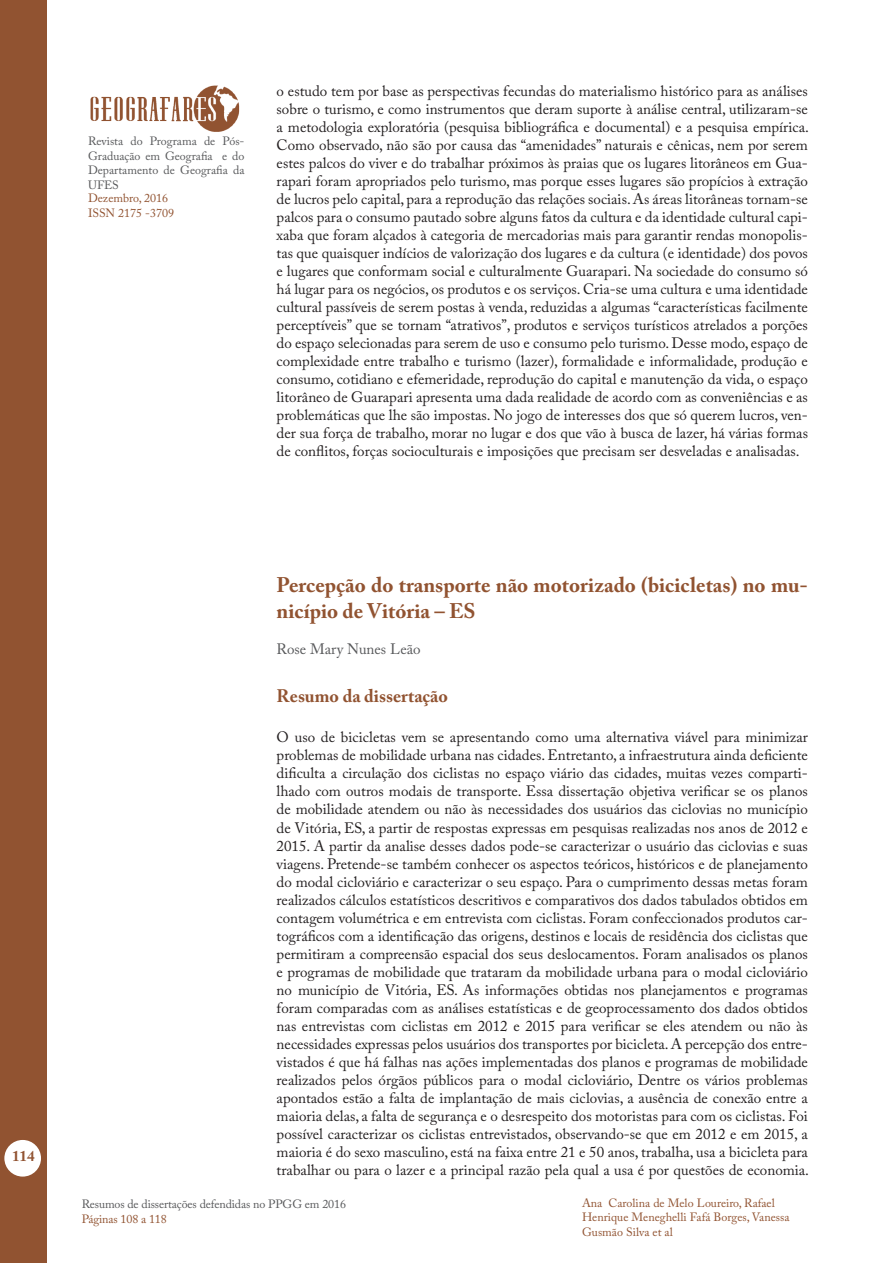
<style>
.page{position:relative;width:893px;height:1263px;background:#fff}
.page>*{position:absolute;margin:0;border:0;box-sizing:border-box;transform-origin:0 0}
.t1{font:700 21px/25.2px "Adobe Caslon Pro";color:#915331}
.t2{font:700 18px "Adobe Caslon Pro";color:#915331}
.t3{font:15px/18px "Adobe Caslon Pro";color:#231f20;text-align:justify}
.t4{font:15px "Adobe Caslon Pro";color:#57585a}
.t5{font:700 15px "Adobe Caslon Pro";color:#915331}
.t6{font:12px/14.4px "Adobe Caslon Pro";color:#915331}
.t7{font:12px/14.4px "Adobe Caslon Pro";letter-spacing:-.005em;color:#57585a;text-align:justify}
</style>
<div class="page">
<div style="left:0;top:0;width:47px;height:1263px;background:#915331"></div>
<div style="left:4px;top:1140px;width:37px;height:36px;background:#fff;border-radius:50%"></div>
<img style="left:90px;top:85px;width:150px;height:47px">
<p class="t5" style="left:12px;top:1147px;width:24px">114</p>
<p class="t7" style="left:88px;top:134px;width:158px">Revista do Programa de Pós-Graduação em Geografia e do Departamento de Geografia da UFES</p>
<p class="t6" style="left:88px;top:191px;width:88px;line-height:14.9px">Dezembro, 2016<br>ISSN 2175 -3709</p>
<p class="t3" style="left:277px;top:82px;width:534px">o estudo tem por base as perspectivas fecundas do materialismo histórico para as análises sobre o turismo, e como instrumentos que deram suporte à análise central, utilizaram-se a metodologia exploratória (pesquisa bibliográfica e documental) e a pesquisa empírica.<br>Como observado, não são por causa das “amenidades” naturais e cênicas, nem por serem estes palcos do viver e do trabalhar próximos às praias que os lugares litorâneos em Gua&shy;rapari foram apropriados pelo turismo, mas porque esses lugares são propícios à extração de lucros pelo capital, para a reprodução das relações sociais. As áreas litorâneas tornam-se palcos para o consumo pautado sobre alguns fatos da cultura e da identidade cultural capi&shy;xaba que foram alçados à categoria de mercadorias mais para garantir rendas monopolis&shy;tas que quaisquer indícios de valorização dos lugares e da cultura (e identidade) dos povos e lugares que conformam social e culturalmente Guarapari. Na sociedade do consumo só há lugar para os negócios, os produtos e os serviços. Cria-se uma cultura e uma identidade cultural passíveis de serem postas à venda, reduzidas a algumas “características facilmente perceptíveis” que se tornam “atrativos”, produtos e serviços turísticos atrelados a porções do espaço selecionadas para serem de uso e consumo pelo turismo. Desse modo, espaço de complexidade entre trabalho e turismo (lazer), formalidade e informalidade, produção e consumo, cotidiano e efemeridade, reprodução do capital e manutenção da vida, o espaço litorâneo de Guarapari apresenta uma dada realidade de acordo com as conveniências e as problemáticas que lhe são impostas. No jogo de interesses dos que só querem lucros, ven&shy;der sua força de trabalho, morar no lugar e dos que vão à busca de lazer, há várias formas de conflitos, forças socioculturais e imposições que precisam ser desveladas e analisadas.</p>
<p class="t1" style="left:277px;top:572px;width:533px">Percepção do transporte não motorizado (bicicletas) no mu&shy;nicípio de Vitória – ES</p>
<p class="t4" style="left:277px;top:640px;width:145px">Rose Mary Nunes Leão</p>
<p class="t2" style="left:277px;top:685px;width:173px">Resumo da dissertação</p>
<p class="t3" style="left:277px;top:728px;width:534px">O uso de bicicletas vem se apresentando como uma alternativa viável para minimizar problemas de mobilidade urbana nas cidades. Entretanto, a infraestrutura ainda deficiente dificulta a circulação dos ciclistas no espaço viário das cidades, muitas vezes comparti&shy;lhado com outros modais de transporte. Essa dissertação objetiva verificar se os planos de mobilidade atendem ou não às necessidades dos usuários das ciclovias no município de Vitória, ES, a partir de respostas expressas em pesquisas realizadas nos anos de 2012 e 2015. A partir da analise desses dados pode-se caracterizar o usuário das ciclovias e suas viagens. Pretende-se também conhecer os aspectos teóricos, históricos e de planejamento do modal cicloviário e caracterizar o seu espaço. Para o cumprimento dessas metas foram realizados cálculos estatísticos descritivos e comparativos dos dados tabulados obtidos em contagem volumétrica e em entrevista com ciclistas. Foram confeccionados produtos car&shy;tográficos com a identificação das origens, destinos e locais de residência dos ciclistas que permitiram a compreensão espacial dos seus deslocamentos. Foram analisados os planos e programas de mobilidade que trataram da mobilidade urbana para o modal cicloviário no município de Vitória, ES. As informações obtidas nos planejamentos e programas foram comparadas com as análises estatísticas e de geoprocessamento dos dados obtidos nas entrevistas com ciclistas em 2012 e 2015 para verificar se eles atendem ou não às necessidades expressas pelos usuários dos transportes por bicicleta. A percepção dos entre&shy;vistados é que há falhas nas ações implementadas dos planos e programas de mobilidade realizados pelos órgãos públicos para o modal cicloviário, Dentre os vários problemas apontados estão a falta de implantação de mais ciclovias, a ausência de conexão entre a maioria delas, a falta de segurança e o desrespeito dos motoristas para com os ciclistas. Foi possível caracterizar os ciclistas entrevistados, observando-se que em 2012 e em 2015, a maioria é do sexo masculino, está na faixa entre 21 e 50 anos, trabalha, usa a bicicleta para trabalhar ou para o lazer e a principal razão pela qual a usa é por questões de economia.</p>
<p class="t7" style="left:82px;top:1197px;width:266px">Resumos de dissertações defendidas no PPGG em 2016</p>
<p class="t6" style="left:82px;top:1211px;width:87px">Páginas 108 a 118</p>
<p class="t6" style="left:582px;top:1195px;width:209px">Ana Carolina de Melo Loureiro, Rafael<br>Henrique Meneghelli Fafá Borges, Vanessa<br>Gusmão Silva et al</p>
</div>
